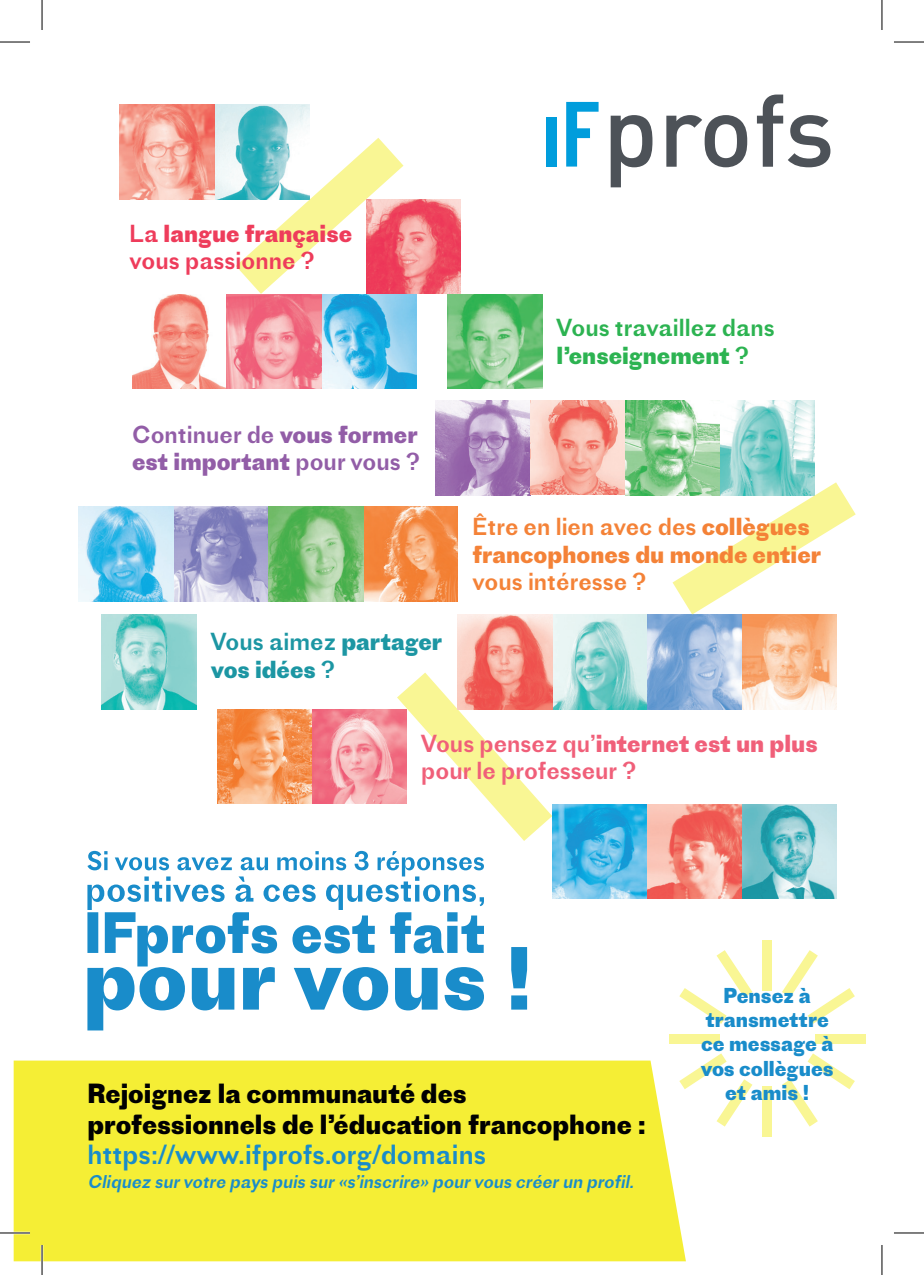
<style>
.page{position:relative;width:924px;height:1275px;background:#fff}
.page>*{position:absolute;margin:0;border:0;box-sizing:border-box;transform-origin:0 0}
.t1{font:500 100.6px "DINOT";letter-spacing:-.01em;color:#4d5258}
.t2{font:700 25.8px/31px "Proto Grotesk";color:#000001}
.t3{font:25.8px "Proto Grotesk";color:#198cca}
.t4{font:700 23px/27.6px "Proto Grotesk";color:#f48237}
.t5{font:23px/27.6px "Proto Grotesk";color:#f05f79}
.t6{font:700 23px/27.6px "Proto Grotesk";color:#925da7}
.t7{font:23px/27.6px "Proto Grotesk";color:#2cb351}
.t8{font:23px/27.6px "Proto Grotesk";color:#ee3c5b}
.t9{font:700 23px/27.6px "Proto Grotesk";color:#1c96a3}
.t10{font:23px "Proto Grotesk";color:#f48237}
.t11{font:700 20.2px/24.2px "Proto Grotesk";color:#198cca;text-align:center}
.t12{font:italic 17.2px "Proto Grotesk";color:#198cca}
.s1{font-weight:700}
.s2{font-weight:400}
</style>
<div class="page">
<div style="left:13px;top:1060px;width:672px;height:201px;background:#f5ee35"></div>
<div style="left:545px;top:117px;width:11px;height:50px;background:#009ddc"></div>
<svg style="left:566px;top:102px;width:32px;height:65px"></svg>
<div style="left:762px;top:940px;width:9px;height:50px;background:#f9f694"></div>
<div style="left:668px;top:1033px;width:51px;height:10px;background:#f9f694"></div>
<svg style="left:679px;top:950px;width:73px;height:74px"></svg>
<div style="left:814px;top:1033px;width:50px;height:10px;background:#f9f694"></div>
<svg style="left:782px;top:950px;width:72px;height:74px"></svg>
<svg style="left:679px;top:1053px;width:73px;height:73px"></svg>
<div style="left:762px;top:1086px;width:9px;height:50px;background:#f9f694"></div>
<svg style="left:782px;top:1053px;width:72px;height:73px"></svg>
<img style="left:120px;top:104px;width:189px;height:95px">
<img style="left:78px;top:507px;width:379px;height:94px">
<img style="left:217px;top:709px;width:180px;height:95px">
<img style="left:552px;top:804px;width:284px;height:95px">
<img style="left:102px;top:614px;width:94px;height:95px">
<img style="left:457px;top:614px;width:379px;height:95px">
<img style="left:435px;top:400px;width:379px;height:95px">
<img style="left:132px;top:294px;width:284px;height:95px">
<img style="left:403px;top:199px;width:57px;height:95px">
<img style="left:447px;top:294px;width:94px;height:95px">
<svg style="left:236px;top:138px;width:167px;height:156px"></svg>
<svg style="left:672px;top:482px;width:183px;height:132px"></svg>
<svg style="left:397px;top:672px;width:155px;height:169px"></svg>
<svg style="left:87px;top:851px;width:440px;height:179px"></svg>
<hr style="left:0;top:1231px;width:30px;height:3px;background:#fff">
<hr style="left:41px;top:1245px;width:2px;height:30px;background:#fff">
<hr style="left:0;top:42px;width:30px;height:1px;background:#000">
<hr style="left:893px;top:42px;width:30px;height:1px;background:#000">
<hr style="left:0;top:1232px;width:30px;height:1px;background:#000">
<hr style="left:893px;top:1232px;width:30px;height:1px;background:#000">
<hr style="left:42px;top:0;width:1px;height:30px;background:#000">
<hr style="left:42px;top:1245px;width:1px;height:30px;background:#000">
<hr style="left:881px;top:0;width:1px;height:30px;background:#000">
<hr style="left:881px;top:1245px;width:1px;height:30px;background:#000">
<p class="t8" style="left:129px;top:219px;width:224px">La <span class="s1">langue française </span>vous passionne ?</p>
<p class="t6" style="left:132px;top:420px;width:289px"><span class="s2">Continuer de</span> vous former est important <span class="s2">pour vous ?</span></p>
<p class="t9" style="left:211px;top:627px;width:233px"><span class="s2">Vous aimez</span> partager vos idées <span class="s2">?</span></p>
<h1 class="t1" style="left:602px;top:66px;width:234px">profs</h1>
<p class="t7" style="left:556px;top:313px;width:220px">Vous travaillez dans <span class="s1">l’enseignement</span> ?</p>
<p class="t4" style="left:472px;top:512px;width:350px"><span class="s2">Être en lien avec des</span> collègues francophones du monde entier</p>
<p class="t10" style="left:472px;top:565px;width:175px">vous intéresse ?</p>
<p class="t5" style="left:421px;top:728px;width:398px">Vous pensez qu’<span class="s1">internet est un plus </span>pour le professeur ?</p>
<p class="t2" style="left:87px;top:1077px;width:559px">Rejoignez la communauté des professionnels de l’éducation francophone :</p>
<p class="t3" style="left:87px;top:1136px;width:400px">https://www.ifprofs.org/domains</p>
<p class="t12" style="left:87px;top:1169px;width:552px">Cliquez survotre pays puis sur«s’inscrire» pourvous créerun profil.</p>
<p class="t11" style="left:700px;top:983px;width:134px">Pensez à transmettre ce message à vos collègues et amis !</p>
</div>
